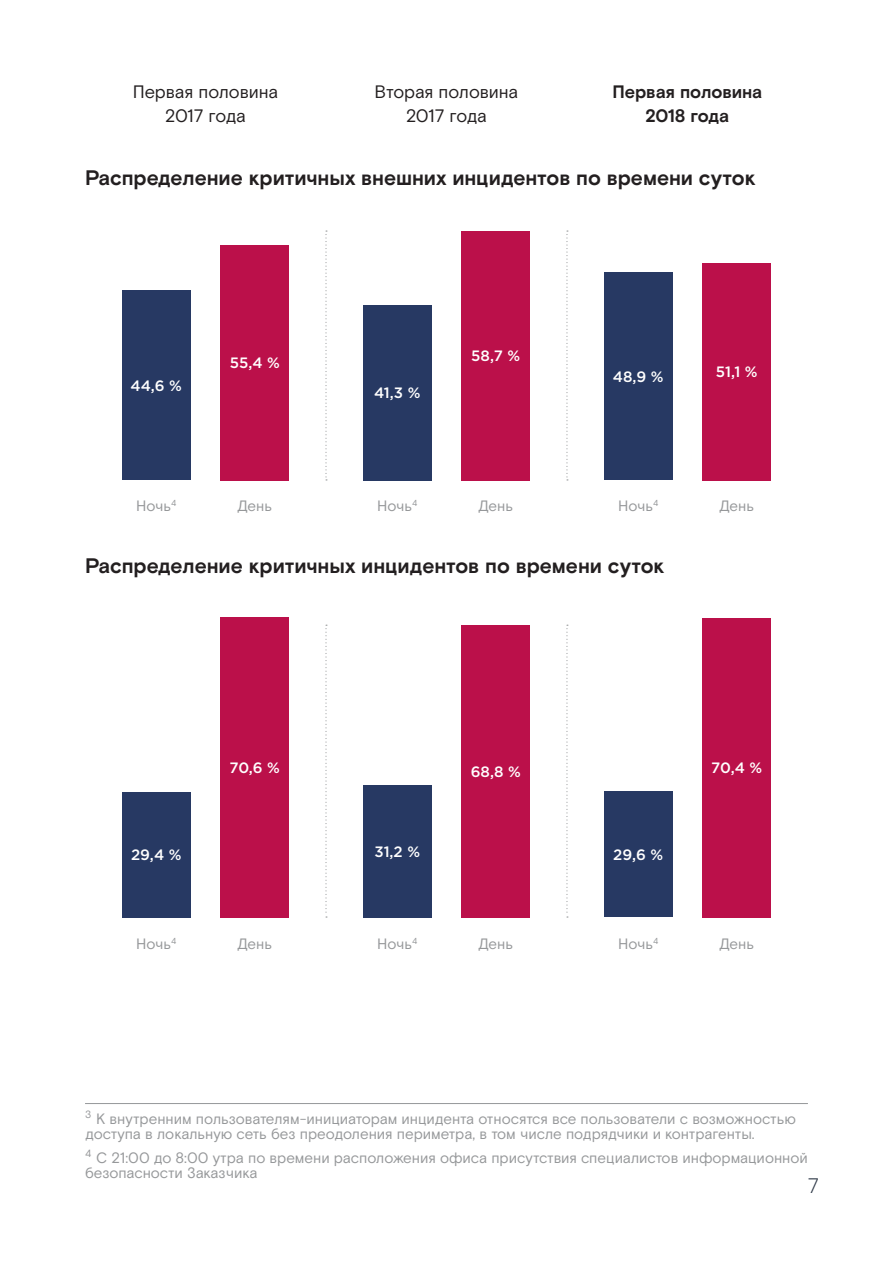
<style>
.page{position:relative;width:893px;height:1263px;background:#fff}
.page>*{position:absolute;margin:0;border:0;box-sizing:border-box;transform-origin:0 0}
.t1{font:700 21px "Basis Grotesque Pro";letter-spacing:-.005em;color:#231f20}
.t2{font:300 21px "Basis Grotesque Pro";color:#2f3948}
.t3{font:18px "Basis Grotesque Pro";letter-spacing:-.01em;color:#231f20}
.t4{font:700 18px "Basis Grotesque Pro";letter-spacing:-.01em;color:#231f20}
.t5{font:18px "Basis Grotesque Pro";letter-spacing:-.03em;color:#231f20}
.t6{font:15px/15px "Basis Grotesque Pro";letter-spacing:-.005em;color:#96989a}
.t7{font:500 15px "Gotham Pro";color:#fff}
.t8{font:8.7px "Basis Grotesque Pro";color:#96989a}
</style>
<div class="page">
<div style="left:122px;top:291px;width:68px;height:189px;background:#273963"></div>
<div style="left:122px;top:792px;width:68px;height:125px;background:#273963"></div>
<div style="left:363px;top:785px;width:68px;height:132px;background:#273963"></div>
<div style="left:604px;top:791px;width:68px;height:126px;background:#273963"></div>
<div style="left:363px;top:305px;width:68px;height:175px;background:#273963"></div>
<div style="left:604px;top:272px;width:68px;height:208px;background:#273963"></div>
<div style="left:221px;top:245px;width:68px;height:235px;background:#bb104a"></div>
<div style="left:221px;top:617px;width:68px;height:300px;background:#bb104a"></div>
<div style="left:462px;top:625px;width:68px;height:292px;background:#bb104a"></div>
<div style="left:703px;top:618px;width:68px;height:299px;background:#bb104a"></div>
<div style="left:462px;top:231px;width:68px;height:249px;background:#bb104a"></div>
<div style="left:703px;top:263px;width:68px;height:217px;background:#bb104a"></div>
<svg style="left:325px;top:625px;width:2px;height:292px"></svg>
<svg style="left:325px;top:230px;width:2px;height:250px"></svg>
<svg style="left:566px;top:625px;width:2px;height:292px"></svg>
<svg style="left:566px;top:230px;width:2px;height:250px"></svg>
<hr style="left:85px;top:1103px;width:723px;height:1px;background:#96989a">
<p class="t3" style="left:133px;top:81px;width:147px">Первая половина</p>
<p class="t5" style="left:165px;top:105px;width:82px">2017 года</p>
<p class="t3" style="left:375px;top:81px;width:145px">Вторая половина</p>
<p class="t5" style="left:406px;top:105px;width:82px">2017 года</p>
<p class="t4" style="left:612px;top:81px;width:152px">Первая половина</p>
<p class="t4" style="left:645px;top:105px;width:85px">2018 года</p>
<p class="t1" style="left:85px;top:166px;width:672px">Распределение критичных внешних инцидентов по времени суток</p>
<p class="t7" style="left:130px;top:377px;width:53px">44,6 %</p>
<p class="t7" style="left:230px;top:354px;width:52px">55,4 %</p>
<p class="t7" style="left:374px;top:384px;width:48px">41,3 %</p>
<p class="t7" style="left:471px;top:347px;width:50px">58,7 %</p>
<p class="t7" style="left:613px;top:368px;width:52px">48,9 %</p>
<p class="t7" style="left:716px;top:363px;width:43px">51,1 %</p>
<p class="t6" style="left:136px;top:499px;width:42px">Ночь<sup>4</sup></p>
<p class="t6" style="left:377px;top:499px;width:42px">Ночь<sup>4</sup></p>
<p class="t6" style="left:618px;top:499px;width:37px">Ночь</p>
<p class="t6" style="left:237px;top:499px;width:36px">День</p>
<p class="t6" style="left:478px;top:499px;width:36px">День</p>
<p class="t8" style="left:653px;top:498px;width:7px">4</p>
<p class="t6" style="left:719px;top:499px;width:36px">День</p>
<p class="t1" style="left:85px;top:553px;width:581px">Распределение критичных инцидентов по времени суток</p>
<p class="t7" style="left:230px;top:759px;width:52px">70,6 %</p>
<p class="t7" style="left:471px;top:763px;width:52px">68,8 %</p>
<p class="t7" style="left:711px;top:759px;width:52px">70,4 %</p>
<p class="t7" style="left:131px;top:846px;width:52px">29,4 %</p>
<p class="t7" style="left:374px;top:843px;width:47px">31,2 %</p>
<p class="t7" style="left:613px;top:846px;width:51px">29,6 %</p>
<p class="t6" style="left:136px;top:936px;width:42px">Ночь<sup>4</sup></p>
<p class="t6" style="left:377px;top:936px;width:42px">Ночь<sup>4</sup></p>
<p class="t6" style="left:618px;top:936px;width:37px">Ночь</p>
<p class="t6" style="left:237px;top:936px;width:36px">День</p>
<p class="t6" style="left:478px;top:936px;width:36px">День</p>
<p class="t8" style="left:653px;top:935px;width:7px">4</p>
<p class="t6" style="left:719px;top:936px;width:36px">День</p>
<p class="t6" style="left:85px;top:1111px;width:712px"><sup>3</sup> К внутренним пользователям-инициаторам инцидента относятся все пользователи с возможностью доступа в локальную сеть без преодоления периметра, в том числе подрядчики и контрагенты.</p>
<p class="t6" style="left:85px;top:1150px;width:724px"><sup>4</sup> С 21:00 до 8:00 утра по времени расположения офиса присутствия специалистов информационной безопасности Заказчика</p>
<p class="t2" style="left:808px;top:1173px;width:13px">7</p>
</div>
